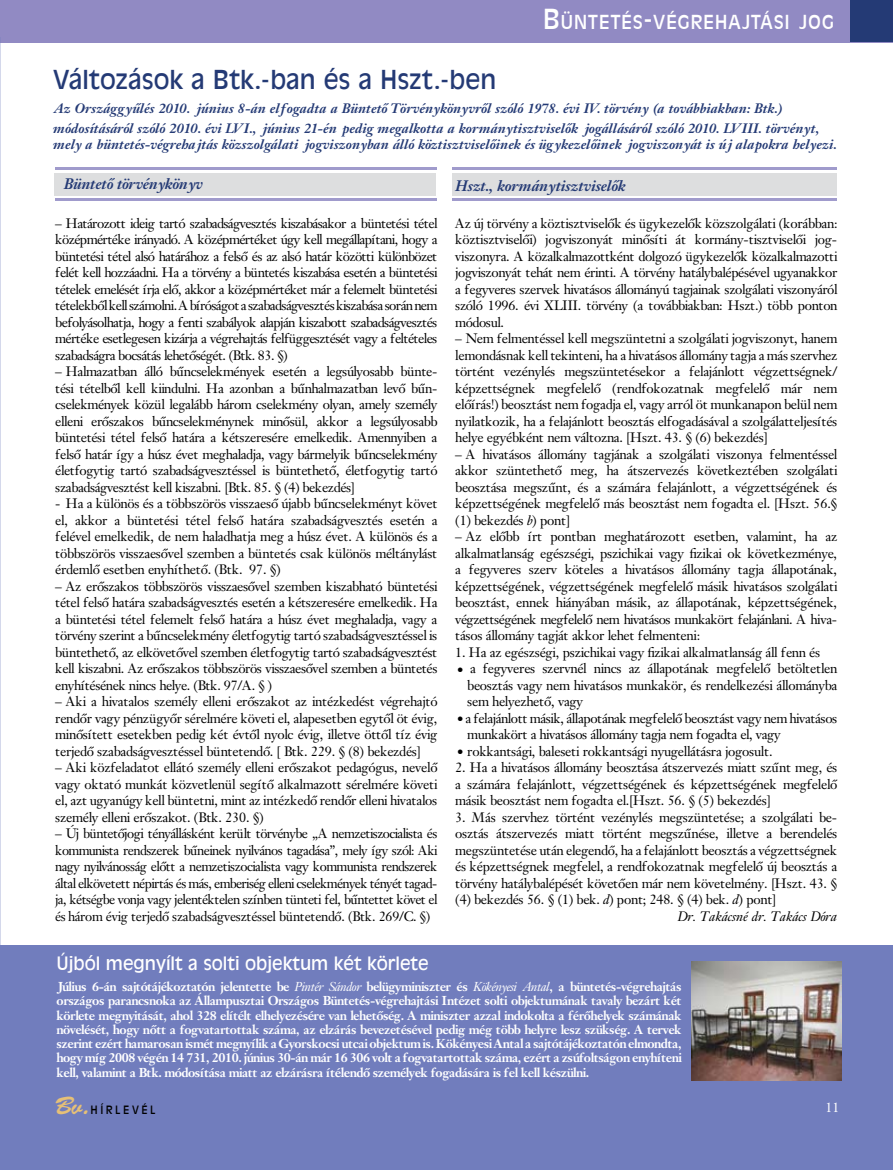
<style>
.page{position:relative;width:893px;height:1170px;background:#fff}
.page>*{position:absolute;margin:0;border:0;box-sizing:border-box;transform-origin:0 0}
.t1{font:25.5px "Incised 901 HU Normal";color:#243a75}
.t2{font:25.2px "Brush Script Std";color:#e6c077}
.t3{font:18.9px "Incised 901 HU Normal";color:#fff}
.t4{font:18px "Incised 901 HU Normal";color:#fff}
.t5{font:italic 700 15px "Janson Text PFL";letter-spacing:-.01em;color:#243a75}
.t6{font:13.5px/16.5px "Janson Text PFL";color:#000;text-align:justify}
.t7{font:italic 700 13.5px/19.5px "Janson Text PFL";color:#243a75}
.t8{font:italic 13.5px "Janson Text PFL";color:#000}
.t9{font:13.5px "Janson Text PFL";color:#fff}
.t10{font:700 12.75px/14.2px "Janson Text PFL";letter-spacing:-.03em;color:#fff;text-align:justify}
.t11{font:11.25px "Incised 901 HU Normal";letter-spacing:.24em;color:#000;scale:.95 1}
.s1{font-size:27px}
.s2{font-style:italic}
.s3{font-weight:400;font-style:italic}
</style>
<div class="page">
<div style="left:0;top:945px;width:893px;height:224px;background:#717dbd"></div>
<div style="left:452px;top:173px;width:385px;height:22px;background:#dddedf"></div>
<hr style="left:452px;top:167px;width:385px;height:3px;background:#a09bcc">
<hr style="left:452px;top:198px;width:385px;height:3px;background:#a09bcc">
<div style="left:55px;top:173px;width:381px;height:22px;background:#dddedf"></div>
<div style="left:0;top:0;width:893px;height:43px;background:#918ac3"></div>
<div style="left:850px;top:0;width:43px;height:42px;background:#243a75"></div>
<hr style="left:0;top:37px;width:1px;height:1132px;background:#717dbd">
<hr style="left:55px;top:167px;width:381px;height:2px;background:#a09bcc">
<hr style="left:55px;top:198px;width:381px;height:3px;background:#a09bcc">
<img style="left:691px;top:961px;width:150px;height:119px">
<h3 class="t3" style="left:543px;top:11px;width:30px"><span class="s1">B</span>üntetés</h3>
<h3 class="t3" style="left:643px;top:11px;width:23px"><span class="s1">-</span>végrehajtási</h3>
<h3 class="t3" style="left:799px;top:11px;width:34px">jog</h3>
<h1 class="t1" style="left:53px;top:64px;width:445px">Változások a Btk.-ban és a Hszt.-ben</h1>
<p class="t7" style="left:53px;top:98px;width:768px">Az Országgyűlés 2010. június 8-án elfogadta a Büntető Törvénykönyvről szóló 1978. évi IV. törvény (a továbbiakban: Btk.) módosításáról szóló 2010. évi LVI., június 21-én pedig megalkotta a kormánytisztviselők jogállásáról szóló 2010. LVIII. törvényt,</p>
<p class="t7" style="left:53px;top:134px;width:785px">mely a büntetés-végrehajtás közszolgálati jogviszonyban álló köztisztviselőinek és ügykezelőinek jogviszonyát is új alapokra helyezi.</p>
<p class="t5" style="left:64px;top:174px;width:140px">Büntető törvénykönyv</p>
<p class="t6" style="left:55px;top:214px;width:383px">– Határozott ideig tartó szabadságvesztés kiszabásakor a büntetési tétel középmértéke irányadó. A középmértéket úgy kell megállapítani, hogy a büntetési tétel alsó határához a felső és az alsó határ közötti különbözet felét kell hozzáadni. Ha a törvény a büntetés kiszabása esetén a büntetési tételek emelését írja elő, akkor a középmértéket már a felemelt büntetési tételekből kell számolni. A bíróságot a szabadságvesztés kiszabása során nem befolyásolhatja, hogy a fenti szabályok alapján kiszabott szabadságvesztés mértéke esetlegesen kizárja a végrehajtás felfüggesztését vagy a feltételes szabadságra bocsátás lehetőségét. (Btk. 83. §)</p>
<p class="t6" style="left:55px;top:363px;width:383px">– Halmazatban álló bűncselekmények esetén a legsúlyosabb bünte&shy;tési tételből kell kiindulni. Ha azonban a bűnhalmazatban levő bűn&shy;cselekmények közül legalább három cselekmény olyan, amely személy elleni erőszakos bűncselekménynek minősül, akkor a legsúlyosabb büntetési tétel felső határa a kétszeresére emelkedik. Amennyiben a felső határ így a húsz évet meghaladja, vagy bármelyik bűncselekmény életfogytig tartó szabadságvesztéssel is büntethető, életfogytig tartó szabadságvesztést kell kiszabni. [Btk. 85. § (4) bekezdés]</p>
<p class="t6" style="left:55px;top:495px;width:383px">- Ha a különös és a többszörös visszaeső újabb bűncselekményt követ el, akkor a büntetési tétel felső határa szabadságvesztés esetén a felével emelkedik, de nem haladhatja meg a húsz évet. A különös és a többszörös visszaesővel szemben a büntetés csak különös méltánylást érdemlő esetben enyhíthető. (Btk. 97. §)</p>
<p class="t6" style="left:55px;top:577px;width:383px">– Az erőszakos többszörös visszaesővel szemben kiszabható büntetési tétel felső határa szabadságvesztés esetén a kétszeresére emelkedik. Ha a büntetési tétel felemelt felső határa a húsz évet meghaladja, vagy a törvény szerint a bűncselekmény életfogytig tartó szabadságvesztéssel is büntethető, az elkövetővel szemben életfogytig tartó szabad-ságvesztést kell kiszabni. Az erőszakos többszörös visszaesővel szemben a büntetés enyhítésének nincs helye. (Btk. 97/A. § )</p>
<p class="t6" style="left:55px;top:693px;width:383px">– Aki a hivatalos személy elleni erőszakot az intézkedést végrehajtó rendőr vagy pénzügyőr sérelmére követi el, alapesetben egytől öt évig, minősített esetekben pedig két évtől nyolc évig, illetve öttől tíz évig terjedő szabadságvesztéssel büntetendő. [ Btk. 229. § (8) bekezdés]</p>
<p class="t6" style="left:55px;top:759px;width:383px">– Aki közfeladatot ellátó személy elleni erőszakot pedagógus, nevelő vagy oktató munkát közvetlenül segítő alkalmazott sérelmére követi el, azt ugyanúgy kell büntetni, mint az intézkedő rendőr elleni hivatalos személy elleni erőszakot. (Btk. 230. §)</p>
<p class="t6" style="left:55px;top:825px;width:383px">– Új büntetőjogi tényállásként került törvénybe „A nemzetiszocialista és kommunista rendszerek bűneinek nyilvános tagadása”, mely így szól: Aki nagy nyilvánosság előtt a nemzetiszocialista vagy kommunista rendszerek által elkövetett népirtás és más, emberiség elleni cselekmények tényét tagad&shy;ja, kétségbe vonja vagy jelen-ték-telen színben tünteti fel, bűntettet követ el és három évig terjedő szabadságvesztéssel büntetendő. (Btk. 269/C. §)</p>
<p class="t5" style="left:455px;top:175px;width:172px">Hszt., kormánytisztviselők</p>
<p class="t6" style="left:455px;top:214px;width:383px">Az új törvény a köztisztviselők és ügykezelők közszolgálati (korábban: köztisztviselői) jogviszonyát minősíti át kormány-tisztviselői jog&shy;viszonyra. A közalkalmazottként dolgozó ügykezelők közalkalmazotti jogviszonyát tehát nem érinti. A törvény hatálybalépésével ugyanakkor a fegyveres szervek hivatásos állományú tagjainak szolgálati viszonyáról szóló 1996. évi XLIII. törvény (a továbbiakban: Hszt.) több ponton módosul.</p>
<p class="t6" style="left:455px;top:330px;width:383px">– Nem felmentéssel kell megszüntetni a szolgálati jogviszonyt, hanem lemondásnak kell tekinteni, ha a hivatásos állomány tagja a más szervhez történt vezénylés megszüntetésekor a felajánlott végzettségnek/ képzettségnek megfelelő (rendfokozatnak megfelelő már nem előírás!) beosztást nem fogadja el, vagy arról öt munkanapon belül nem nyilatkozik, ha a felajánlott beosztás elfogadásával a szolgálatteljesítés helye egyébként nem változna. [Hszt. 43. § (6) bekezdés]</p>
<p class="t6" style="left:455px;top:445px;width:383px">– A hivatásos állomány tagjának a szolgálati viszonya felmentéssel akkor szüntethető meg, ha átszervezés következtében szolgálati beosztása megszűnt, és a számára felajánlott, a végzettségének és képzettségének megfelelő más beosztást nem fogadta el. [Hszt. 56.§ (1) bekezdés <span class="s2">b</span>) pont]</p>
<p class="t6" style="left:455px;top:528px;width:383px">– Az előbb írt pontban meghatározott esetben, valamint, ha az alkalmatlanság egészségi, pszichikai vagy fizikai ok következménye, a fegyveres szerv köteles a hivatásos állomány tagja állapotának, képzettségének, végzettségének megfelelő másik hivatásos szolgálati beosztást, ennek hiányában másik, az állapotának, képzettségének, végzettségének megfelelő nem hivatásos munkakört felajánlani. A hiva&shy;tásos állomány tagját akkor lehet felmenteni:</p>
<p class="t6" style="left:455px;top:643px;width:366px">1. Ha az egészségi, pszichikai vagy fizikai alkalmatlanság áll fenn és</p>
<p class="t6" style="left:467px;top:660px;width:371px;text-indent:-10px">• a fegyveres szervnél nincs az állapotának megfelelő betöltetlen beosztás vagy nem hivatásos munkakör, és rendelkezési állományba sem helyezhető, vagy</p>
<p class="t6" style="left:467px;top:709px;width:371px;text-indent:-10px">• a felajánlott másik, állapotának megfelelő beosztást vagy nem hivatásos munkakört a hivatásos állomány tagja nem fogadta el, vagy</p>
<p class="t6" style="left:457px;top:742px;width:317px">• rokkantsági, baleseti rokkantsági nyugellátásra jogosult.</p>
<p class="t6" style="left:455px;top:759px;width:383px">2. Ha a hivatásos állomány beosztása átszervezés miatt szűnt meg, és a számára felajánlott, végzettségének és képzettségének megfelelő másik beosztást nem fogadta el.[Hszt. 56. § (5) bekezdés]</p>
<p class="t6" style="left:455px;top:808px;width:383px">3. Más szervhez történt vezénylés megszüntetése; a szolgálati be-</p>
<p class="t6" style="left:455px;top:825px;width:383px">osztás átszervezés miatt történt megszűnése, illetve a berendelés</p>
<p class="t6" style="left:455px;top:841px;width:383px">megszüntetése után elegendő, ha a felajánlott beosztás a végzettségnek</p>
<p class="t6" style="left:455px;top:858px;width:383px">és képzettségnek megfelel, a rendfokozatnak megfelelő új beosztás a</p>
<p class="t6" style="left:455px;top:874px;width:383px">törvény hatálybalépését követően már nem követelmény. [Hszt. 43. §</p>
<p class="t6" style="left:455px;top:891px;width:322px">(4) bekezdés 56. § (1) bek. <span class="s2">d</span>) pont; 248. § (4) bek. <span class="s2">d</span>) pont]</p>
<p class="t8" style="left:677px;top:907px;width:161px">Dr. Takácsné dr. Takács Dóra</p>
<h3 class="t4" style="left:57px;top:952px;width:374px">Újból megnyílt a solti objektum két körlete</h3>
<p class="t10" style="left:57px;top:979px;width:627px">Július 6-án sajtótájékoztatón jelentette be <span class="s3">Pintér Sándor</span> belügyminiszter és <span class="s3">Kökényesi Antal</span>, a büntetés-végrehajtás országos parancsnoka az Állampusztai Országos Büntetés-végrehajtási Intézet solti objektumának tavaly bezárt két körlete megnyitását, ahol 328 elítélt elhelyezésére van lehetőség. A miniszter azzal indokolta a férőhelyek számának növelését, hogy nőtt a fogvatartottak száma, az elzárás bevezetésével pedig még több helyre lesz szükség. A tervek szerint ezért hamarosan ismét megnyílik a Gyorskocsi utcai objektum is. Kökényesi Antal a sajtótájékoztatón elmondta, hogy míg 2008 végén 14 731, 2010. június 30-án már 16 306 volt a fogvatartottak száma, ezért a zsúfoltságon enyhíteni kell, valamint a Btk. módosítása miatt az elzárásra ítélendő személyek fogadására is fel kell készülni.</p>
<h2 class="t2" style="left:54px;top:1092px;width:37px">Bv.</h2>
<p class="t11" style="left:91px;top:1102px;width:70px">HÍRLE VÉ L</p>
<p class="t9" style="left:825px;top:1098px;width:15px">11</p>
</div>
